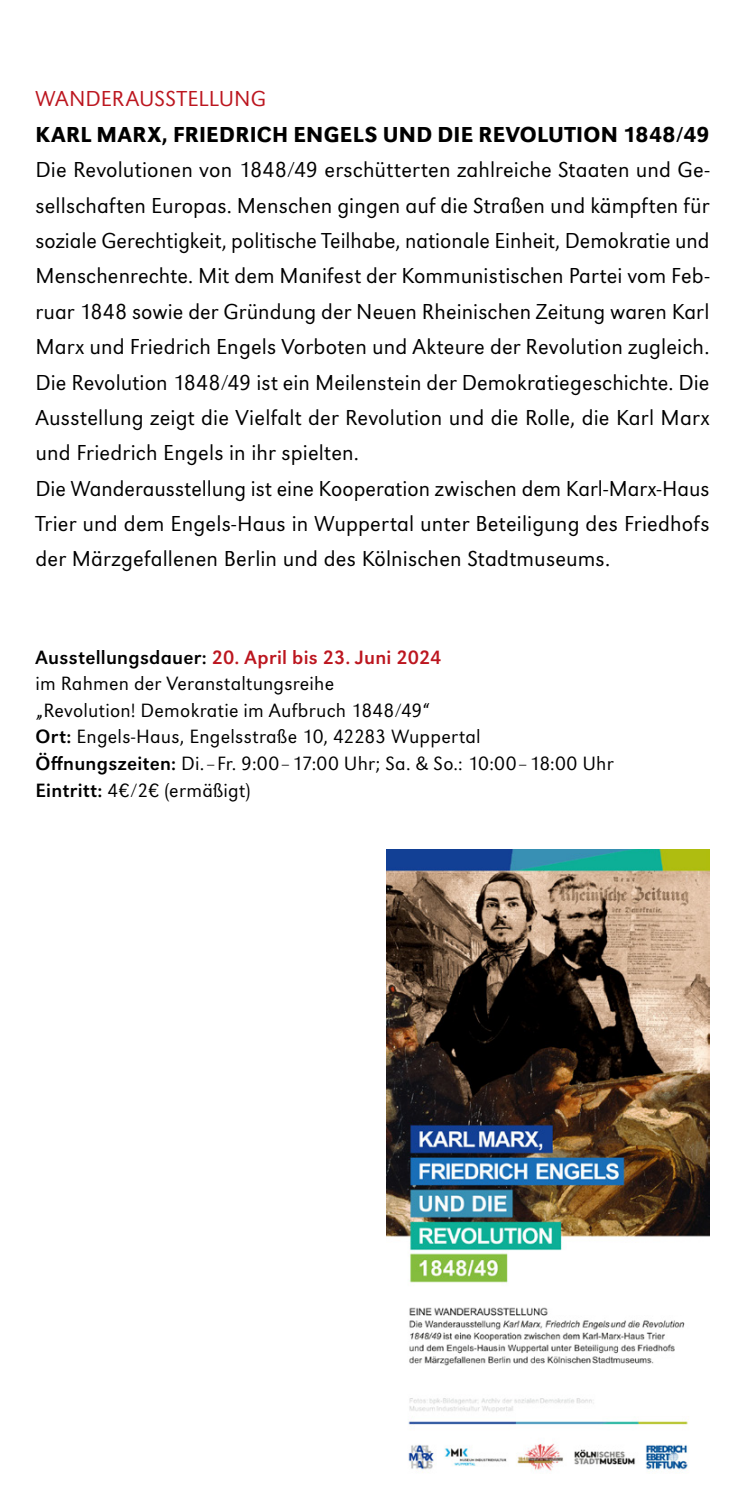
<style>
.page{position:relative;width:745px;height:1489px;background:#fff}
.page>*{position:absolute;margin:0;border:0;box-sizing:border-box;transform-origin:0 0}
.t1{font:300 22.5px/35.2px "URW Grotesk";letter-spacing:.005em;color:#000}
.t2{font:500 22.5px "URW Grotesk";letter-spacing:.015em;color:#000}
.t3{font:300 22.5px "URW Grotesk";letter-spacing:.005em;color:#bc161f}
.t4{font:300 20px/26.5px "URW Grotesk";letter-spacing:.01em;color:#000}
.s1{font-weight:400}
.s2{font-weight:400;color:#bc161f}
</style>
<div class="page">
<img style="left:386px;top:849px;width:323px;height:624px">
<p class="t3" style="left:35px;top:86px;width:232px">WANDERAUSSTELLUNG</p>
<p class="t2" style="left:35px;top:121px;width:675px">KARL MARX, FRIEDRICH ENGELS UND DIE REVOLUTION 1848/49</p>
<p class="t1" style="left:35px;top:152px;width:675px">Die Revolutionen von 1848/49 erschütterten zahlreiche Staaten und Ge&shy;sellschaften Europas. Menschen gingen auf die Straßen und kämpften für soziale Gerechtigkeit, politische Teilhabe, nationale Einheit, Demokratie und Menschenrechte. Mit dem Manifest der Kommunistischen Partei vom Feb&shy;ruar 1848 sowie der Gründung der Neuen Rheinischen Zeitung waren Karl Marx und Friedrich Engels Vorboten und Akteure der Revolution zugleich.<br>Die Revolution 1848/49 ist ein Meilenstein der Demokratiegeschichte. Die Ausstellung zeigt die Vielfalt der Revolution und die Rolle, die Karl Marx und Friedrich Engels in ihr spielten.<br>Die Wanderausstellung ist eine Kooperation zwischen dem Karl-Marx-Haus Trier und dem Engels-Haus in Wuppertal unter Beteiligung des Friedhofs der Märzgefallenen Berlin und des Kölnischen Stadtmuseums.</p>
<p class="t4" style="left:35px;top:644px;width:579px"><span class="s1">Ausstellungsdauer:</span> <span class="s2">20. April bis 23. Juni 2024<br></span>im Rahmen der Veranstaltungsreihe<br>„Revolution! Demokratie im Aufbruch 1848/49“<br><span class="s1">Ort:</span> Engels-Haus, Engelsstraße 10, 42283 Wuppertal <span class="s1">Öffnungszeiten:</span> Di. – Fr. 9:00 – 17:00 Uhr; Sa. &amp; So.: 10:00 – 18:00 Uhr <span class="s1">Eintritt:</span> 4€/2€ (ermäßigt)</p>
</div>
